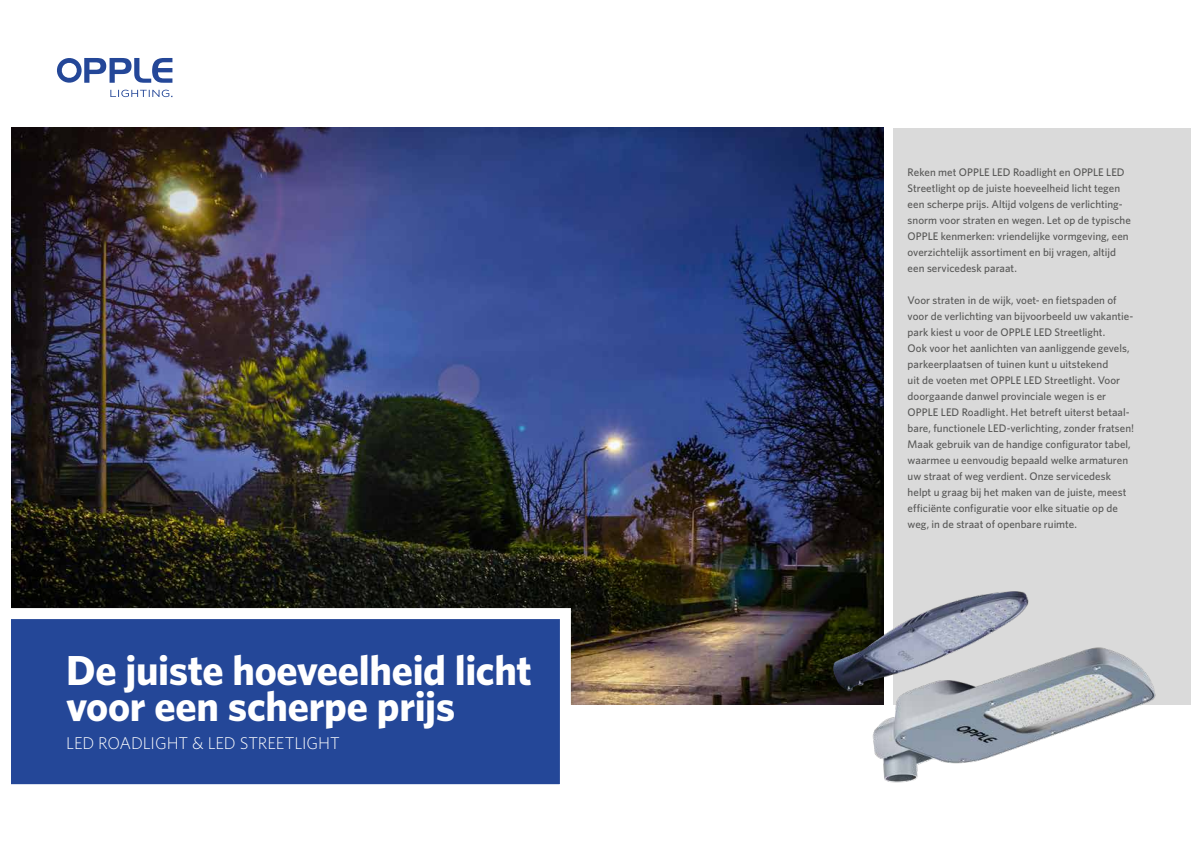
<style>
.page{position:relative;width:1191px;height:842px;background:#fff}
.page>*{position:absolute;margin:0;border:0;box-sizing:border-box;transform-origin:0 0}
.t1{font:700 42px/36px "Whitney";letter-spacing:-.01em;color:#fff}
.t2{font:300 17px "Whitney";letter-spacing:-.005em;color:#fff}
.t3{font:500 11px/16px "Whitney";color:#575756}
</style>
<div class="page">
<img style="left:11px;top:128px;width:872px;height:577px">
<svg style="left:57px;top:58px;width:115px;height:39px"></svg>
<div style="left:893px;top:128px;width:298px;height:577px;background:#dadada"></div>
<svg style="left:11px;top:603px;width:565px;height:182px;background:#36549c"></svg>
<img style="left:872px;top:647px;width:284px;height:136px">
<img style="left:821px;top:558px;width:212px;height:147px">
<h1 class="t1" style="left:66px;top:652px;width:467px">De juiste hoeveelheid licht voor een scherpe prijs</h1>
<h2 class="t2" style="left:66px;top:734px;width:275px">LED ROADLIGHT &amp; LED STREETLIGHT</h2>
<p class="t3" style="left:907px;top:164px;width:225px">Reken met OPPLE LED Roadlight en OPPLE LED Streetlight op de juiste hoeveelheid licht tegen een scherpe prijs. Altijd volgens de verlichting&shy;snorm voor straten en wegen. Let op de typische OPPLE kenmerken: vriendelijke vormgeving, een overzichtelijk assortiment en bij vragen, altijd een servicedesk paraat.</p>
<p class="t3" style="left:907px;top:292px;width:228px">Voor straten in de wijk, voet- en fietspaden of voor de verlichting van bijvoorbeeld uw vakantie&shy;park kiest u voor de OPPLE LED Streetlight.<br>Ook voor het aanlichten van aanliggende gevels, parkeerplaatsen of tuinen kunt u uitstekend<br>uit de voeten met OPPLE LED Streetlight. Voor doorgaande danwel provinciale wegen is er OPPLE LED Roadlight. Het betreft uiterst betaal&shy;bare, functionele LED-verlichting, zonder fratsen!<br>Maak gebruik van de handige configurator tabel, waarmee u eenvoudig bepaald welke armaturen uw straat of weg verdient. Onze servicedesk helpt u graag bij het maken van de juiste, meest efficiënte configuratie voor elke situatie op de weg, in de straat of openbare ruimte.</p>
</div>
